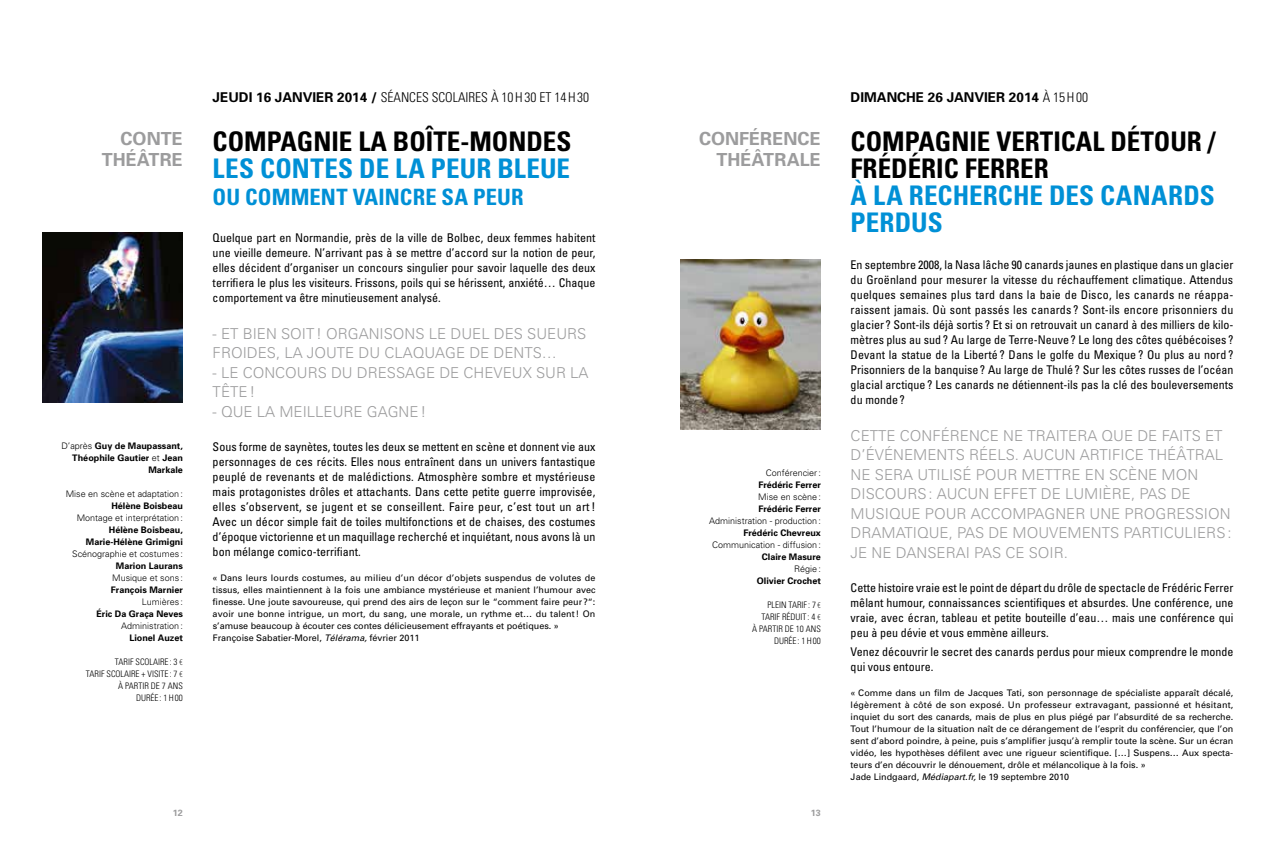
<style>
.page{position:relative;width:1276px;height:851px;background:#fff}
.page>*{position:absolute;margin:0;border:0;box-sizing:border-box;transform-origin:0 0}
.t1{font:700 condensed 27px "Univers";color:#000}
.t2{font:700 condensed 27px "Univers";letter-spacing:.005em;color:#0090d6}
.t3{font:700 condensed 22.5px "Univers";color:#0090d6}
.t4{font:700 18px/21px "Univers";letter-spacing:.005em;color:#9c9c9d}
.t5{font:300 15px/19.5px "Univers";color:#9c9c9d}
.t6{font:300 condensed 13.5px "Univers";color:#000}
.t7{font:700 13.5px "Univers";color:#000}
.t8{font:condensed 12px/15px "Univers";color:#000;text-align:justify}
.t9{font:9px/12px "Univers";color:#000}
.t10{font:700 9px/12px "Univers";color:#000;text-align:right}
.t11{font:300 9px "Univers";color:#000}
.t12{font:300 condensed 9px/12px "Univers";color:#000;text-align:right}
.t13{font:700 9px "Univers";color:#9c9c9d}
.s1{font-weight:700;font-stretch:normal}
.s2{font-style:italic}
.s3{font-weight:300}
.s4{font-family:"Myriad Pro"}
</style>
<div class="page">
<img style="left:43px;top:232px;width:140px;height:170px">
<img style="left:680px;top:259px;width:141px;height:170px">
<p class="t7" style="left:213px;top:89px;width:71px">Jeudi 16 janvier</p>
<p class="t6" style="left:337px;top:89px;width:253px"><span class="s1">2014 /</span> SÉANCES SCOLAIRES À 10H30 ET 14H30</p>
<h3 class="t4" style="left:102px;top:127px;width:83px;text-indent:19px">conte<br>THÉÂTRE</h3>
<h1 class="t1" style="left:213px;top:125px;width:32px">COMPAGNIE</h1>
<h1 class="t1" style="left:358px;top:125px;width:65px">LA BOÎTE</h1>
<h1 class="t1" style="left:460px;top:125px;width:27px">-MONDES</h1>
<h1 class="t2" style="left:213px;top:152px;width:14px">LES</h1>
<h1 class="t2" style="left:260px;top:152px;width:32px">CONTES</h1>
<h1 class="t2" style="left:359px;top:152px;width:88px">DELAPEUR</h1>
<h1 class="t2" style="left:497px;top:152px;width:31px">BLEUE</h1>
<h2 class="t3" style="left:213px;top:183px;width:61px">OU COMMENT</h2>
<h2 class="t3" style="left:353px;top:183px;width:13px">VAIN</h2>
<h2 class="t3" style="left:400px;top:183px;width:87px">CRESAPEUR</h2>
<p class="t8" style="left:213px;top:230px;width:384px">Quelque part en Normandie, près de la ville de Bolbec, deux femmes habitent une vieille demeure. N’arrivant pas à se mettre d’accord sur la notion de peur, elles décident d’organiser un concours singulier pour savoir laquelle des deux terrifiera le plus les visiteurs. Frissons, poils qui se hérissent, anxiété… Chaque comportement va être minutieusement analysé.</p>
<p class="t5" style="left:213px;top:323px;width:375px">- ET BIEN SOIT! ORGANISONS LE DUEL DES SUEURS<br>FROIDES, LA JOUTE DU CLAQUAGE DE DENTS…</p>
<p class="t5" style="left:213px;top:362px;width:377px">- LE CONCOURS DU DRESSAGE DE CHEVEUX SUR LA<br>Tête !</p>
<p class="t5" style="left:213px;top:401px;width:215px">- QUE LA MEILLEURE GAGNE!</p>
<p class="t8" style="left:213px;top:438px;width:384px">Sous forme de saynètes, toutes les deux se mettent en scène et donnent vie aux personnages de ces récits. Elles nous entraînent dans un univers fantastique peuplé de revenants et de malédictions. Atmosphère sombre et mystérieuse mais protagonistes drôles et attachants. D ans cette petite guerre improvisée, elles s’observent, se jugent et se conseillent. Faire peur, c’est tout un art!<br>Avec un décor simple fait de toiles multifonctions et de chaises, des costumes d’époque victorienne et un maquillage recherché et inquiétant, nous avons là un bon mélange comico-terrifiant.</p>
<p class="t9" style="left:213px;top:571px;width:384px">« Dans leurs lourds costumes, au milieu d’un décor d’objets suspendus de volutes de tissus, elles maintiennent à la fois une ambiance mystérieuse et manient l’humour avec finesse. Une joute savoureuse, qui prend des airs de leçon sur le “comment faire peur ?“: avoir une bonne intrigue, un mort, du sang, une morale, un rythme et… du talent! On s’amuse beaucoup à écouter ces contes délicieusement effrayants et poétiques. » Françoise Sabatier-Morel, <span class="s2">Télérama,</span> février 2011</p>
<p class="t10" style="left:61px;top:439px;width:123px"><span class="s3">D’après</span> Guy de Maupassant,<br>Théophile Gautier <span class="s3">et</span> Jean<br>Markale</p>
<p class="t11" style="left:66px;top:488px;width:119px">M ise en scène et adaptation:</p>
<p class="t10" style="left:111px;top:499px;width:73px">Hélène Boisbeau</p>
<p class="t11" style="left:77px;top:512px;width:108px">M ontage et interprétation:</p>
<p class="t10" style="left:86px;top:523px;width:99px">Hélène Boisbeau,<br>Marie-Hélène Grimigni</p>
<p class="t11" style="left:72px;top:548px;width:112px">Scénographie et costumes :</p>
<p class="t10" style="left:116px;top:559px;width:69px">Marion Laurans</p>
<p class="t11" style="left:112px;top:572px;width:72px">M usique et sons :</p>
<p class="t10" style="left:111px;top:583px;width:74px">François Marnier</p>
<p class="t11" style="left:142px;top:596px;width:43px">Lumières:</p>
<p class="t10" style="left:96px;top:607px;width:88px">Éric Da Graça Neves</p>
<p class="t11" style="left:121px;top:620px;width:63px">Administration:</p>
<p class="t10" style="left:129px;top:631px;width:55px">Lionel Auzet</p>
<p class="t12" style="left:86px;top:655px;width:98px">TARIF SCOLAIRE : 3 <span class="s4">€<br></span>TARIF SCOLAIRE + VISITE : 7 <span class="s4">€<br></span>À PARTIR DE 7 ANS<br>DURÉE: 1H00</p>
<p class="t7" style="left:850px;top:89px;width:20px">Dimanc</p>
<p class="t7" style="left:906px;top:89px;width:50px">he 26 janvier</p>
<p class="t6" style="left:1009px;top:89px;width:81px"><span class="s1">2014</span> À 15H00</p>
<h3 class="t4" style="left:699px;top:127px;width:123px;text-align:right">CONFÉRENCE<br>THÉÂTRALE</h3>
<h1 class="t1" style="left:850px;top:125px;width:32px">COMPAGNIE</h1>
<h1 class="t1" style="left:996px;top:125px;width:14px">VERTI</h1>
<h1 class="t1" style="left:1061px;top:125px;width:66px">CAL DÉTOUR</h1>
<h1 class="t1" style="left:1208px;top:125px;width:9px">/</h1>
<h1 class="t1" style="left:850px;top:152px;width:14px">FRÉDÉRI</h1>
<h1 class="t1" style="left:943px;top:152px;width:36px">C FERRER</h1>
<h1 class="t2" style="left:850px;top:179px;width:214px">À LA RECHERCHE DES</h1>
<h1 class="t2" style="left:1100px;top:179px;width:33px">CANARDS</h1>
<h1 class="t2" style="left:850px;top:206px;width:16px">PERDUS</h1>
<p class="t8" style="left:850px;top:257px;width:384px">En septembre 2008, la Nasa lâche 90 canards jaunes en plastique dans un glacier du Groënland pour mesurer la vitesse du réchauffement climatique. Attendus quelques semaines plus tard dans la baie de Disco, les canards ne réappa&shy;raissent jamais. Où sont passés les canards ? Sont-ils encore prisonniers du glacier ? Sont-ils déjà sortis ? Et si on retrouvait un canard à des milliers de kilo&shy;mètres plus au sud? Au large de Terre-Neuve ? Le long des côtes québécoises ?<br>Devant la statue de la Liberté ? Dans le golfe du Mexique ? Ou plus au nord ?<br>Prisonniers de la banquise ? Au large de Thulé ? Sur les côtes russes de l’océan glacial arctique ? Les canards ne détiennent-ils pas la clé des bouleversements du monde ?</p>
<p class="t5" style="left:850px;top:425px;width:382px">CETTE CONFÉ RENCE NE TRAITERA QUE DE FAITS ET D’ÉVÉNEM ENTS RÉELS. AUCUN ARTIFICE THÉÂTRAL NE SERA UTILISÉ POUR M ETTRE EN SCÈNE MON DISCOURS: AUCUN EFFET DE LUM IÈRE, PAS DE MUSIQUE POUR ACCOM PAGNER UNE PROGRESSION DRAMATIQUE, PAS DE MO UVEM ENTS PARTICULIERS:<br>JE NE DANSERAI PAS CE SOIR.</p>
<p class="t8" style="left:850px;top:579px;width:384px">Cette histoire vraie est le point de départ du drôle de spectacle de Frédéric Ferrer mêlant humour, connaissances scientifiques et absurdes. Une conférence, une vraie, avec écran, tableau et petite bouteille d’eau… mais une conférence qui peu à peu dévie et vous emmène ailleurs.</p>
<p class="t8" style="left:850px;top:644px;width:384px">Venez découvrir le secret des canards perdus pour mieux comprendre le monde qui vous entoure.</p>
<p class="t9" style="left:850px;top:686px;width:384px">« Comme dans un film de Jacques Tati, son personnage de spécialiste apparaît décalé, légèrement à côté de son exposé. Un professeur extravagant, passionné et hésitant, inquiet du sort des canards, mais de plus en plus piégé par l’absurdité de sa recherche.<br>Tout l’humour de la situation naît de ce dérangement de l’esprit du conférencier, que l’on sent d’abord poindre, à peine, puis s’amplifier jusqu’à remplir toute la scène. Sur un écran vidéo, les hypothèses défilent avec une rigueur scientifique. […] Suspens… Aux specta&shy;teurs d’en découvrir le dénouement, drôle et mélancolique à la fois. »<br>Jade Lindgaard, <span class="s2">Médiapart.fr,</span> le 19 septembre 2010</p>
<p class="t11" style="left:765px;top:467px;width:57px">Conférencier:</p>
<p class="t10" style="left:758px;top:478px;width:64px">Frédéric Ferrer</p>
<p class="t11" style="left:758px;top:491px;width:64px">M ise en scène:</p>
<p class="t10" style="left:758px;top:502px;width:64px">Frédéric Ferrer</p>
<p class="t11" style="left:709px;top:515px;width:113px">Administration - production:</p>
<p class="t10" style="left:743px;top:526px;width:79px">Frédéric Chevreux</p>
<p class="t11" style="left:712px;top:539px;width:110px">Communication - diffusion:</p>
<p class="t10" style="left:762px;top:550px;width:61px">Claire Masure</p>
<p class="t11" style="left:794px;top:563px;width:28px">Régie:</p>
<p class="t10" style="left:757px;top:574px;width:66px">Olivier Crochet</p>
<p class="t12" style="left:752px;top:598px;width:70px">PLEIN TARIF: 7 <span class="s4">€<br></span>TARIF RÉDUIT : 4 <span class="s4">€<br></span>À PARTIR DE 10 ANS<br>DURÉE: 1H00</p>
<p class="t13" style="left:173px;top:806px;width:12px">12</p>
<p class="t13" style="left:811px;top:806px;width:12px">13</p>
</div>
